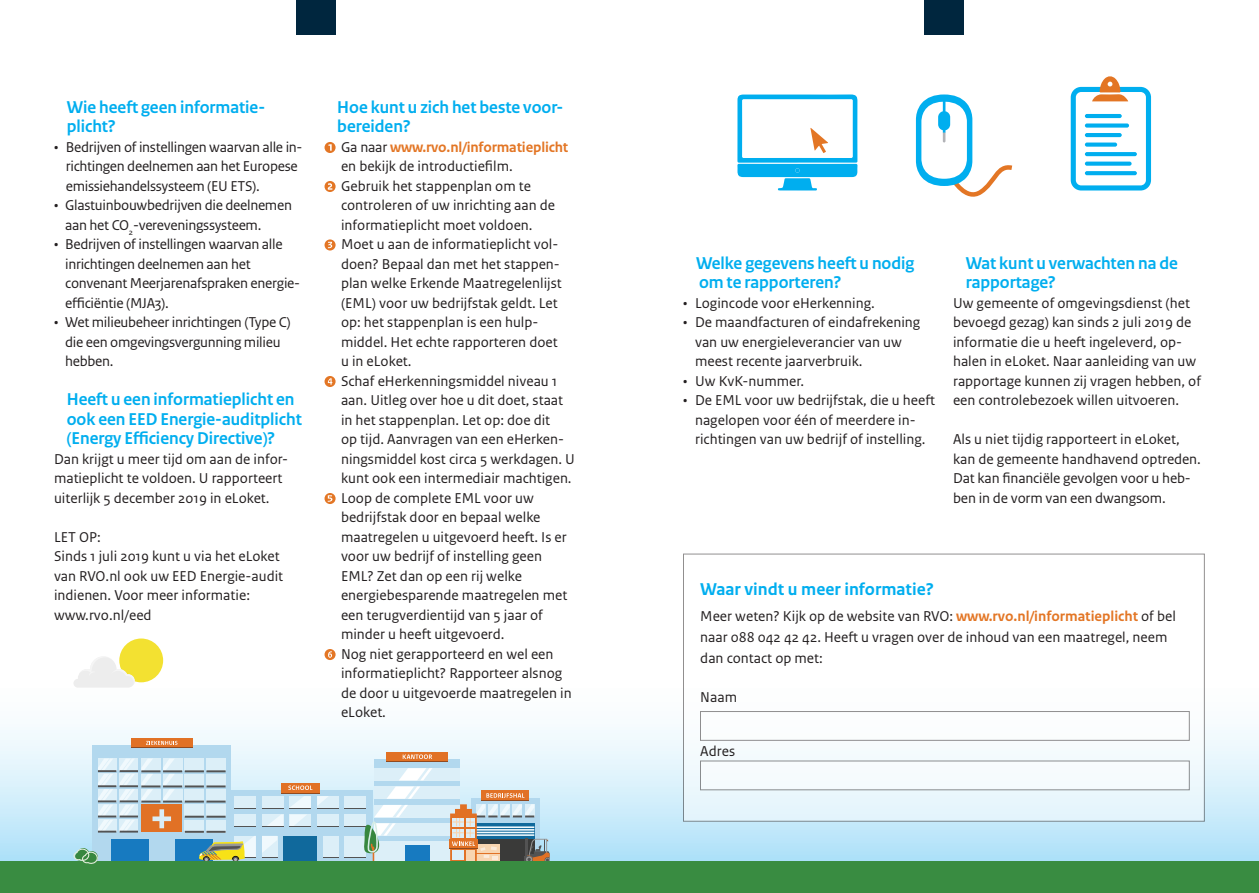
<style>
.page{position:relative;width:1259px;height:893px;background:#fff}
.page>*{position:absolute;margin:0;border:0;box-sizing:border-box;transform-origin:0 0}
.Tabeltekst{font:700 18px/19.5px "Rijksoverheid Sans Heading";color:#00aeef}
.Tabeltekst-2{font:700 18px "Rijksoverheid Sans Text";color:#00aeef}
.t1{font:15px/19.5px "Rijksoverheid Sans Text";color:#231f20}
.t2{font:15px/19.5px "Rijksoverheid Sans Text";letter-spacing:-.02em;color:#231f20}
.s1{font-weight:700;color:#e37625}
</style>
<div class="page">
<svg style="left:0;top:651px;width:1259px;height:210px"></svg>
<div style="left:296px;top:0;width:39px;height:34px;background:#00263e"></div>
<div style="left:924px;top:0;width:40px;height:34px;background:#00263e"></div>
<div style="left:324px;top:142px;width:11px;height:11px;background:#e37625;border-radius:50%"></div>
<svg style="left:328px;top:144px;width:4px;height:7px"></svg>
<svg style="left:324px;top:181px;width:11px;height:11px"></svg>
<svg style="left:328px;top:183px;width:4px;height:7px"></svg>
<svg style="left:324px;top:239px;width:11px;height:12px"></svg>
<svg style="left:328px;top:242px;width:4px;height:6px"></svg>
<div style="left:324px;top:376px;width:11px;height:11px;background:#e37625;border-radius:50%"></div>
<svg style="left:328px;top:378px;width:4px;height:7px"></svg>
<svg style="left:324px;top:493px;width:11px;height:11px"></svg>
<svg style="left:328px;top:495px;width:4px;height:7px"></svg>
<div style="left:324px;top:649px;width:11px;height:11px;background:#e37625;border-radius:50%"></div>
<svg style="left:328px;top:651px;width:4px;height:7px"></svg>
<svg style="left:916px;top:94px;width:97px;height:103px"></svg>
<svg style="left:1070px;top:76px;width:81px;height:115px"></svg>
<svg style="left:737px;top:94px;width:120px;height:97px"></svg>
<div style="left:683px;top:554px;width:521px;height:267px;background:linear-gradient(to bottom,#fff,#e6f1f6)"></div>
<div style="left:700px;top:711px;width:489px;height:29px;background:#fff"></div>
<div style="left:700px;top:761px;width:489px;height:29px;background:#f6fbfd"></div>
<div style="left:374px;top:759px;width:86px;height:104px;background:#b2d8ee"></div>
<div style="left:374px;top:768px;width:86px;height:12px;background:#dceff8"></div>
<div style="left:374px;top:842px;width:86px;height:21px;background:#dceff8"></div>
<div style="left:374px;top:786px;width:86px;height:13px;background:#dceff8"></div>
<div style="left:374px;top:805px;width:86px;height:12px;background:#dceff8"></div>
<div style="left:374px;top:823px;width:86px;height:12px;background:#dceff8"></div>
<div style="left:405px;top:845px;width:24px;height:18px;background:#177ac0"></div>
<div style="left:387px;top:752px;width:61px;height:10px;background:#e17125"></div>
<hr style="left:387px;top:762px;width:61px;height:1px;background:#904a20">
<svg style="left:403px;top:754px;width:29px;height:5px"></svg>
<svg style="left:399px;top:768px;width:33px;height:12px"></svg>
<svg style="left:387px;top:786px;width:33px;height:13px"></svg>
<div style="left:471px;top:798px;width:68px;height:65px;background:#b2d8ee"></div>
<div style="left:481px;top:790px;width:48px;height:10px;background:#e17125"></div>
<hr style="left:481px;top:800px;width:48px;height:1px;background:#904a20">
<svg style="left:486px;top:793px;width:38px;height:5px"></svg>
<div style="left:228px;top:790px;width:144px;height:73px;background:#b2d8ee"></div>
<div style="left:345px;top:796px;width:21px;height:12px;background:#dceff8"></div>
<div style="left:262px;top:796px;width:21px;height:12px;background:#dceff8"></div>
<div style="left:317px;top:814px;width:21px;height:13px;background:#dceff8"></div>
<div style="left:323px;top:836px;width:15px;height:21px;background:#dceff8"></div>
<div style="left:283px;top:836px;width:34px;height:28px;background:#10699c"></div>
<svg style="left:262px;top:836px;width:15px;height:22px"></svg>
<svg style="left:317px;top:826px;width:21px;height:1px"></svg>
<svg style="left:317px;top:796px;width:21px;height:13px"></svg>
<svg style="left:323px;top:857px;width:15px;height:1px"></svg>
<svg style="left:262px;top:808px;width:21px;height:19px"></svg>
<svg style="left:289px;top:796px;width:22px;height:31px"></svg>
<div style="left:281px;top:783px;width:38px;height:10px;background:#e17125"></div>
<hr style="left:281px;top:793px;width:38px;height:1px;background:#904a20">
<svg style="left:288px;top:785px;width:24px;height:5px"></svg>
<div style="left:92px;top:745px;width:139px;height:117px;background:#b2d8ee"></div>
<div style="left:131px;top:738px;width:61px;height:10px;background:#e17125"></div>
<hr style="left:131px;top:748px;width:61px;height:1px;background:#904a20">
<svg style="left:146px;top:741px;width:31px;height:4px"></svg>
<svg style="left:449px;top:804px;width:101px;height:57px"></svg>
<svg style="left:345px;top:805px;width:63px;height:56px"></svg>
<div style="left:119px;top:638px;width:44px;height:44px;background:#f3e131;border-radius:50%"></div>
<svg style="left:73px;top:656px;width:62px;height:32px"></svg>
<div style="left:0;top:861px;width:1259px;height:32px;background:#398c41"></div>
<svg style="left:73px;top:758px;width:183px;height:106px"></svg>
<p class="Tabeltekst" style="left:67px;top:97px;width:200px">Wie heeft geen informatie&shy;plicht?</p>
<p class="t2" style="left:66px;top:137px;width:238px;text-indent:-12px">• Bedrijven of instellingen waarvan alle in&shy;richtingen deelnemen aan het Europese emissiehandelssysteem (EU ETS).</p>
<p class="t2" style="left:65px;top:196px;width:228px;text-indent:-11px">• Glastuinbouwbedrijven die deelnemen aan het CO<sub>2</sub>-vereveningssysteem.</p>
<p class="t2" style="left:65px;top:235px;width:236px;text-indent:-11px">• Bedrijven of instellingen waarvan alle inrichtingen deelnemen aan het convenant Meerjarenafspraken energie&shy;efficiëntie (MJA3).</p>
<p class="t2" style="left:65px;top:313px;width:227px;text-indent:-11px">• Wet milieubeheer inrichtingen (Type C) die een omgevingsvergunning milieu hebben.</p>
<p class="Tabeltekst" style="left:67px;top:390px;width:237px">Heeft u een informatieplicht en ook een EED Energie-auditplicht (Energy Efficiency Directive)?</p>
<p class="t1" style="left:54px;top:449px;width:236px">Dan krijgt u meer tijd om aan de infor&shy;matieplicht te voldoen. U rapporteert uiterlijk 5 december 2019 in eLoket.</p>
<p class="t1" style="left:54px;top:527px;width:48px">LET OP:</p>
<p class="t1" style="left:54px;top:547px;width:231px">Sinds 1 juli 2019 kunt u via het eLoket van RVO.nl ook uw EED Energie-audit indienen. Voor meer informatie: www.rvo.nl/eed</p>
<p class="Tabeltekst" style="left:337px;top:97px;width:228px">Hoe kunt u zich het beste voor&shy;bereiden?</p>
<p class="t1" style="left:341px;top:137px;width:229px">Ga naar <span class="s1">www.rvo.nl/informatieplicht </span>en bekijk de introductiefilm.</p>
<p class="t1" style="left:341px;top:176px;width:216px">Gebruik het stappenplan om te controleren of uw inrichting aan de informatieplicht moet voldoen.</p>
<p class="t1" style="left:341px;top:235px;width:222px">Moet u aan de informatieplicht vol&shy;doen? Bepaal dan met het stappen&shy;plan welke Erkende Maatregelenlijst (EML) voor uw bedrijfstak geldt. Let op: het stappenplan is een hulp&shy;middel. Het echte rapporteren doet u in eLoket.</p>
<p class="t1" style="left:341px;top:371px;width:235px">Schaf eHerkenningsmiddel niveau 1 aan. Uitleg over hoe u dit doet, staat in het stappenplan. Let op: doe dit<br>op tijd. Aanvragen van een eHerken&shy;ningsmiddel kost circa 5 werkdagen. U kunt ook een intermediair machtigen.</p>
<p class="t1" style="left:341px;top:488px;width:228px">Loop de complete EML voor uw bedrijfstak door en bepaal welke maatregelen u uitgevoerd heeft. Is er voor uw bedrijf of instelling geen<br>EML? Zet dan op een rij welke energiebesparende maatregelen met een terugverdientijd van 5 jaar of minder u heeft uitgevoerd.</p>
<p class="t1" style="left:341px;top:644px;width:232px">Nog niet gerapporteerd en wel een informatieplicht? Rapporteer alsnog de door u uitgevoerde maatregelen in eLoket.</p>
<p class="Tabeltekst" style="left:696px;top:253px;width:220px">Welke gegevens heeft u nodig</p>
<p class="Tabeltekst" style="left:699px;top:273px;width:144px">om te rapporteren?</p>
<p class="t1" style="left:683px;top:293px;width:193px">• Logincode voor eHerkenning.</p>
<p class="t1" style="left:695px;top:313px;width:227px;text-indent:-12px">• De maandfacturen of eindafrekening van uw energieleverancier van uw meest recente jaarverbruik.</p>
<p class="t1" style="left:683px;top:371px;width:122px">• Uw KvK-nummer.</p>
<p class="t1" style="left:683px;top:391px;width:253px;text-align:center">• De EML voor uw bedrijfstak, die u heeft nagelopen voor één of meerdere in&shy;richtingen van uw bedrijf of instelling.</p>
<p class="Tabeltekst" style="left:965px;top:253px;width:214px">Wat kunt u verwachten na de rapportage?</p>
<p class="t1" style="left:953px;top:293px;width:250px">Uw gemeente of omgevingsdienst (het bevoegd gezag) kan sinds 2 juli 2019 de informatie die u heeft ingeleverd, op&shy;halen in eLoket. Naar aanleiding van uw rapportage kunnen zij vragen hebben, of een controlebezoek willen uitvoeren.</p>
<p class="t1" style="left:953px;top:430px;width:249px">Als u niet tijdig rapporteert in eLoket, kan de gemeente handhavend optreden.<br>Dat kan financiële gevolgen voor u heb&shy;ben in de vorm van een dwangsom.</p>
<p class="Tabeltekst-2" style="left:700px;top:579px;width:235px">Waar vindt u meer informatie?</p>
<p class="t1" style="left:700px;top:605px;width:477px;line-height:21px">Meer weten? Kijk op de website van RVO: <span class="s1">www.rvo.nl/informatieplicht</span> of bel naar 088 042 42 42. Heeft u vragen over de inhoud van een maatregel, neem dan contact op met:</p>
<p class="t1" style="left:700px;top:687px;width:38px">Naam</p>
<p class="t1" style="left:700px;top:741px;width:36px">Adres</p>
</div>
